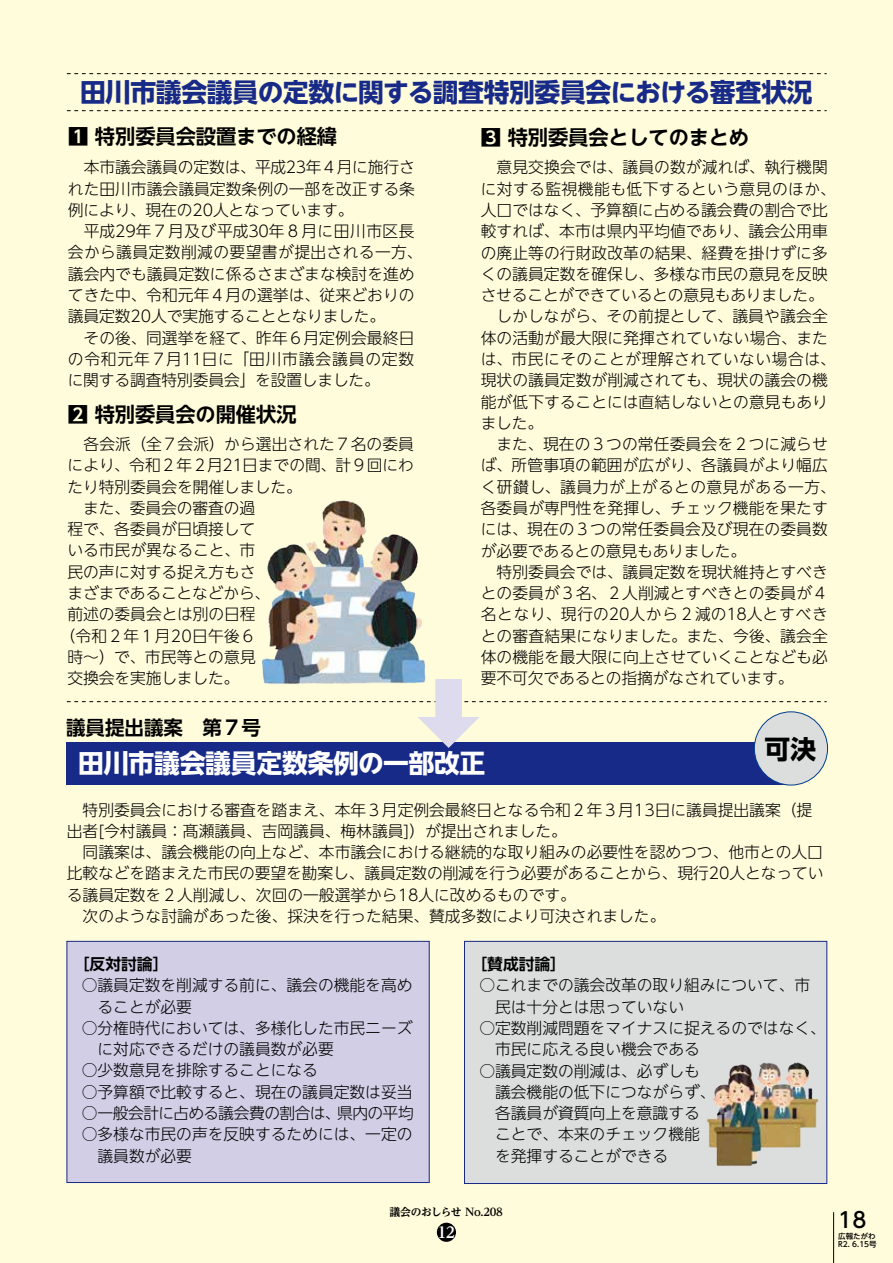
<style>
.page{position:relative;width:893px;height:1263px;background:#fffcdb}
.page>*{position:absolute;margin:0;border:0;box-sizing:border-box;transform-origin:0 0}
.t1{font:700 25.8px "UD Shin Go NT Pro";letter-spacing:-.02em;color:#172a88}
.t2{font:700 25.8px "UD Shin Go NT Pro";letter-spacing:-.015em;color:#fff}
.t3{font:700 25.8px "UD Shin Go Pro";color:#000}
.t4{font:500 21.3px "UD Shin Go NT Pro";color:#000}
.t5{font:700 20.25px "UD Shin Go NT Pro De";letter-spacing:-.005em;color:#000}
.t6{font:700 19.5px "UD Shin Go Pro De";color:#000}
.t7{font:300 15.75px/21.3px "UD Shin Go NT Pro";color:#000}
.t8{font:300 15.75px "UD Shin Go NT Pro";letter-spacing:-.04em;color:#000}
.t9{font:700 15.75px "UD Shin Go NT Pro De";color:#000}
.t10{font:700 expanded 15px "UD Reimin Pro";color:#fff}
.t11{font:700 expanded 13.5px "UD Reimin Pro";letter-spacing:-.03em;color:#000}
.t12{font:700 expanded 10.8px "UD Reimin Pro";letter-spacing:-.03em;color:#000}
.t13{font:500 7.5px/8.6px "UD Shin Go NT Pro";color:#000}
</style>
<div class="page">
<div style="left:66px;top:940px;width:364px;height:243px;background:#d2cee6"></div>
<div style="left:67px;top:742px;width:724px;height:43px;background:#172a88"></div>
<svg style="left:67px;top:110px;width:760px;height:1px"></svg>
<svg style="left:67px;top:73px;width:760px;height:1px"></svg>
<div style="left:464px;top:941px;width:363px;height:242px;background:#dcdddd"></div>
<div style="left:464px;top:941px;width:363px;height:243px;border:1px solid #172a88"></div>
<svg style="left:67px;top:679px;width:760px;height:69px"></svg>
<div style="left:754px;top:712px;width:73px;height:73px;background:#dcdddd;border-radius:50%"></div>
<div style="left:754px;top:711px;width:74px;height:74px;border:1px solid #003e8d;border-radius:50%"></div>
<img style="left:706px;top:1062px;width:113px;height:104px">
<div style="left:437px;top:1223px;width:19px;height:19px;background:#000;border-radius:50%"></div>
<img style="left:250px;top:500px;width:190px;height:189px">
<hr style="left:833px;top:1212px;width:1px;height:51px;background:#000">
<h1 class="t1" style="left:80px;top:71px;width:734px">田川市議会議員の定数に関する調査特別委員会における審査状況</h1>
<p class="t5" style="left:68px;top:120px;width:271px">1 特別委員会設置までの経緯</p>
<p class="t7" style="left:68px;top:156px;width:356px;text-indent:16px">本市議会議員の定数は、平成23年４月に施行された田川市議会議員定数条例の一部を改正する条例により、現在の20人となっています。<br>　平成29年７月及び平成30年８月に田川市区長会から議員定数削減の要望書が提出される一方、議会内でも議員定数に係るさまざまな検討を進めてきた中、令和元年４月の選挙は、従来どおりの議員定数20人で実施することとなりました。<br>　その後、同選挙を経て、昨年６月定例会最終日の令和元年７月11日に「田川市議会議員の定数に関する調査特別委員会」を設置しました。</p>
<p class="t5" style="left:68px;top:398px;width:230px">2 特別委員会の開催状況</p>
<p class="t7" style="left:68px;top:433px;width:348px">　各会派（全７会派）から選出された７名の委員</p>
<p class="t7" style="left:68px;top:454px;width:348px">により、令和２年２月21日までの間、計９回にわ</p>
<p class="t7" style="left:68px;top:475px;width:236px">たり特別委員会を開催しました。</p>
<p class="t7" style="left:68px;top:497px;width:189px">　また、委員会の審査の過</p>
<p class="t7" style="left:68px;top:518px;width:189px">程で、各委員が日頃接して</p>
<p class="t7" style="left:68px;top:539px;width:189px">いる市民が異なること、市</p>
<p class="t7" style="left:68px;top:560px;width:189px">民の声に対する捉え方もさ</p>
<p class="t7" style="left:67px;top:582px;width:204px">まざまであることなどから、</p>
<p class="t7" style="left:68px;top:603px;width:190px">前述の委員会とは別の日程</p>
<p class="t7" style="left:59px;top:624px;width:198px">（令和２年１月20日午後６</p>
<p class="t7" style="left:67px;top:646px;width:190px">時～）で、市民等との意見</p>
<p class="t7" style="left:67px;top:667px;width:173px">交換会を実施しました。</p>
<p class="t5" style="left:481px;top:120px;width:270px">3 特別委員会としてのまとめ</p>
<p class="t7" style="left:481px;top:156px;width:357px">　意見交換会では、議員の数が減れば、執行機関に対する監視機能も低下するという意見のほか、人口ではなく、予算額に占める議会費の割合で比較すれば、本市は県内平均値であり、議会公用車の廃止等の行財政改革の結果、経費を掛けずに多くの議員定数を確保し、多様な市民の意見を反映させることができているとの意見もありました。　しかしながら、その前提として、議員や議会全体の活動が最大限に発揮されていない場合、または、市民にそのことが理解されていない場合は、現状の議員定数が削減されても、現状の議会の機能が低下することには直結しないとの意見もありました。<br>　また、現在の３つの常任委員会を２つに減らせば、所管事項の範囲が広がり、各議員がより幅広く研鑚し、議員力が上がるとの意見がある一方、各委員が専門性を発揮し、チェック機能を果たすには、現在の３つの常任委員会及び現在の委員数が必要であるとの意見もありました。<br>　特別委員会では、議員定数を現状維持とすべきとの委員が３名、２人削減とすべきとの委員が４名となり、現行の20人から２減の18人とすべきとの審査結果になりました。また、今後、議会全体の機能を最大限に向上させていくことなども必要不可欠であるとの指摘がなされています。</p>
<p class="t6" style="left:66px;top:711px;width:197px">議員提出議案　第７号</p>
<h1 class="t2" style="left:78px;top:742px;width:408px">田川市議会議員定数条例の一部改正</h1>
<h1 class="t3" style="left:764px;top:728px;width:53px">可決</h1>
<p class="t7" style="left:67px;top:798px;width:758px">　特別委員会における審査を踏まえ、本年３月定例会最終日となる令和２年３月13日に議員提出議案（提出者[今村議員：髙瀬議員、吉岡議員、梅林議員]）が提出されました。<br>　同議案は、議会機能の向上など、本市議会における継続的な取り組みの必要性を認めつつ、他市との人口比較などを踏まえた市民の要望を勘案し、議員定数の削減を行う必要があることから、現行20人となっている議員定数を２人削減し、次回の一般選挙から18人に改めるものです。<br>　次のような討論があった後、採決を行った結果、賛成多数により可決されました。</p>
<p class="t9" style="left:74px;top:951px;width:96px">［反対討論[</p>
<p class="t7" style="left:98px;top:974px;width:317px;text-indent:-16px">○議員定数を削減する前に、議会の機能を高めることが必要</p>
<p class="t7" style="left:98px;top:1017px;width:317px;text-indent:-16px">○分権時代においては、多様化した市民ニーズに対応できるだけの議員数が必要</p>
<p class="t7" style="left:82px;top:1059px;width:238px">○少数意見を排除することになる</p>
<p class="t7" style="left:82px;top:1080px;width:333px;text-align:right">○予算額で比較すると、現在の議員定数は妥当県内の平均</p>
<p class="t9" style="left:471px;top:951px;width:96px">［賛成討論[</p>
<p class="t7" style="left:495px;top:974px;width:317px;text-indent:-16px">○これまでの議会改革の取り組みについて、市民は十分とは思っていない</p>
<p class="t7" style="left:495px;top:1017px;width:332px;text-indent:-16px">○定数削減問題をマイナスに捉えるのではなく、市民に応える良い機会である</p>
<p class="t7" style="left:495px;top:1059px;width:222px;text-indent:-16px">○議員定数の削減は、必ずしも議会機能の低下につながらず、各議員が資質向上を意識することで、本来のチェック機能を発揮することができる</p>
<p class="t11" style="left:640px;top:1020px;width:152px">議会のおしらせ　No.208</p>
<p class="t8" style="left:82px;top:1100px;width:260px">○一般会計に占める議会費の割合は、</p>
<p class="t7" style="left:98px;top:1123px;width:317px;text-indent:-16px">○多様な市民の声を反映するためには、一定の議員数が必要</p>
<p class="t12" style="left:390px;top:1203px;width:115px">議会のおしらせ No.208</p>
<p class="t10" style="left:437px;top:1220px;width:19px">12</p>
<h2 class="t4" style="left:838px;top:1202px;width:30px">18</h2>
<p class="t13" style="left:838px;top:1231px;width:40px">広報たがわ<br>R2. 6.15号</p>
</div>
